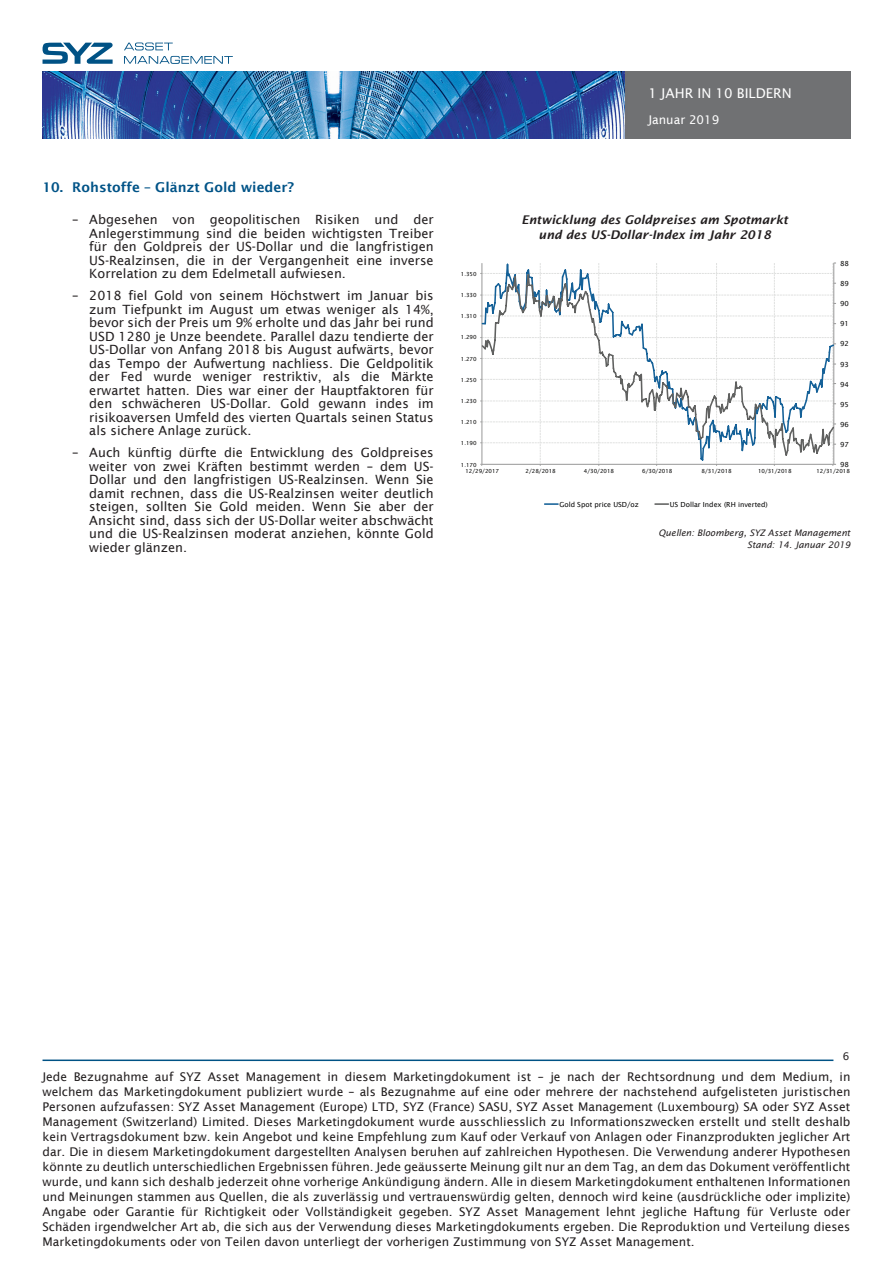
<style>
.page{position:relative;width:893px;height:1263px;background:#fff}
.page>*{position:absolute;margin:0;border:0;box-sizing:border-box;transform-origin:0 0}
.t1{font:600 13.5px "Lucida Sans";color:#005387}
.t2{font:13.5px "Lucida Sans";color:#fff}
.t3{font:12.75px/13.5px "Lucida Sans";color:#231f20;text-align:justify}
.t4{font:12px/15px "Lucida Sans";color:#231f20;text-align:justify}
.Graph_TITLES{font:italic 600 12px/15px "Lucida Sans";color:#231f20;text-align:center}
.t5{font:12px "Lucida Sans";color:#fff}
.t6{font:10.5px "Lucida Sans";color:#231f20}
.Source_data{font:italic 9px "Lucida Sans";color:#231f20}
.t7{font:6.9px "Lucida Sans";color:#050504}
.t8{font:5.55px "Lucida Sans";color:#050504}
</style>
<div class="page">
<svg style="left:124px;top:43px;width:49px;height:7px"></svg>
<svg style="left:124px;top:56px;width:109px;height:8px"></svg>
<svg style="left:43px;top:43px;width:70px;height:21px"></svg>
<img style="left:43px;top:72px;width:807px;height:67px">
<hr style="left:43px;top:1059px;width:790px;height:2px;background:#005285">
<svg style="left:480px;top:263px;width:356px;height:203px"></svg>
<svg style="left:482px;top:263px;width:352px;height:199px"></svg>
<svg style="left:482px;top:273px;width:352px;height:184px"></svg>
<svg style="left:545px;top:503px;width:13px;height:2px"></svg>
<svg style="left:655px;top:503px;width:13px;height:2px"></svg>
<p class="t1" style="left:43px;top:180px;width:253px">10. Rohstoffe – Glänzt Gold wieder?</p>
<p class="t3" style="left:89px;top:213px;width:346px;text-indent:-17px">– Abgesehen von geopolitischen Risiken und der Anlegerstimmung sind die beiden wichtigsten Treiber für den Goldpreis der US-Dollar und die langfristigen US-Realzinsen, die in der Vergangenheit eine inverse Korrelation zu dem Edelmetall aufwiesen.</p>
<p class="t3" style="left:89px;top:289px;width:346px;text-indent:-17px">– 2018 fiel Gold von seinem Höchstwert im Januar bis zum Tiefpunkt im August um etwas weniger als 14%, bevor sich der Preis um 9% erholte und das Jahr bei rund USD 1280 je Unze beendete. Parallel dazu tendierte der US-Dollar von Anfang 2018 bis August aufwärts, bevor das Tempo der Aufwertung nachliess. Die Geldpolitik der Fed wurde weniger restriktiv, als die Märkte erwartet hatten. Dies war einer der Hauptfaktoren für den schwächeren US-Dollar. Gold gewann indes im risikoaversen Umfeld des vierten Quartals seinen Status als sichere Anlage zurück.</p>
<p class="t3" style="left:89px;top:446px;width:346px;text-indent:-17px">– Auch künftig dürfte die Entwicklung des Goldpreises weiter von zwei Kräften bestimmt werden – dem US-Dollar und den langfristigen US-Realzinsen. Wenn Sie damit rechnen, dass die US-Realzinsen weiter deutlich steigen, sollten Sie Gold meiden. Wenn Sie aber der Ansicht sind, dass sich der US-Dollar weiter abschwächt und die US-Realzinsen moderat anziehen, könnte Gold wieder glänzen.</p>
<p class="t2" style="left:648px;top:85px;width:145px">1 JAHR IN 10 BILDERN</p>
<p class="t5" style="left:648px;top:113px;width:72px">Januar 2019</p>
<p class="t8" style="left:461px;top:271px;width:17px">1.350</p>
<p class="t8" style="left:461px;top:292px;width:17px">1.330</p>
<p class="t8" style="left:461px;top:313px;width:17px">1.310</p>
<p class="t8" style="left:461px;top:334px;width:17px">1.290</p>
<p class="t8" style="left:461px;top:355px;width:17px">1.270</p>
<p class="t8" style="left:461px;top:377px;width:17px">1.250</p>
<p class="t8" style="left:461px;top:398px;width:17px">1.230</p>
<p class="t8" style="left:461px;top:419px;width:17px">1.210</p>
<p class="t8" style="left:461px;top:440px;width:17px">1.190</p>
<p class="Graph_TITLES" style="left:522px;top:212px;width:268px">Entwicklung des Goldpreises am Spotmarkt und des US-Dollar-Index im Jahr 2018</p>
<p class="t7" style="left:840px;top:259px;width:10px">88</p>
<p class="t7" style="left:840px;top:280px;width:10px">89</p>
<p class="t7" style="left:840px;top:300px;width:10px">90</p>
<p class="t7" style="left:840px;top:320px;width:10px">91</p>
<p class="t7" style="left:840px;top:340px;width:10px">92</p>
<p class="t7" style="left:840px;top:360px;width:10px">93</p>
<p class="t7" style="left:840px;top:380px;width:10px">94</p>
<p class="t7" style="left:840px;top:400px;width:10px">95</p>
<p class="t7" style="left:840px;top:420px;width:10px">96</p>
<p class="t7" style="left:840px;top:441px;width:10px">97</p>
<p class="t8" style="left:461px;top:461px;width:17px">1.170</p>
<p class="t7" style="left:840px;top:461px;width:10px">98</p>
<p class="t8" style="left:465px;top:468px;width:35px">12/29/2017</p>
<p class="t8" style="left:526px;top:468px;width:32px">2/28/2018</p>
<p class="t8" style="left:584px;top:468px;width:32px">4/30/2018</p>
<p class="t8" style="left:642px;top:468px;width:32px">6/30/2018</p>
<p class="t8" style="left:702px;top:468px;width:32px">8/31/2018</p>
<p class="t8" style="left:758px;top:468px;width:35px">10/31/2018</p>
<p class="t8" style="left:816px;top:468px;width:35px">12/31/2018</p>
<p class="t7" style="left:559px;top:500px;width:81px">Gold Spot price USD/oz</p>
<p class="t7" style="left:670px;top:500px;width:100px">US Dollar Index (RH inverted)</p>
<p class="Source_data" style="left:659px;top:528px;width:193px">Quellen: Bloomberg, SYZ Asset Management</p>
<p class="Source_data" style="left:747px;top:540px;width:105px">Stand: 14. Januar 2019</p>
<p class="t6" style="left:843px;top:1050px;width:8px">6</p>
<p class="t4" style="left:43px;top:1070px;width:809px">Jede Bezugnahme auf SYZ Asset Management in diesem Marketingdokument ist – je nach der Rechtsordnung und dem Medium, in welchem das Marketingdokument publiziert wurde – als Bezugnahme auf eine oder mehrere der nachstehend aufgelisteten juristischen Personen aufzufassen: SYZ Asset Management (Europe) LTD, SYZ (France) SASU, SYZ Asset Management (Luxembourg) SA oder SYZ Asset Management (Switzerland) Limited. Dieses Marketingdokument wurde ausschliesslich zu Informationszwecken erstellt und stellt deshalb kein Vertragsdokument bzw. kein Angebot und keine Empfehlung zum Kauf oder Verkauf von Anlagen oder Finanzprodukten jeglicher Art dar. Die in diesem Marketingdokument dargestellten Analysen beruhen auf zahlreichen Hypothesen. Die Verwendung anderer Hypothesen könnte zu deutlich unterschiedlichen Ergebnissen führen. Jede geäusserte Meinung gilt nur an dem Tag, an dem das Dokument veröffentlicht wurde, und kann sich deshalb jederzeit ohne vorherige Ankündigung ändern. Alle in diesem Marketingdokument enthaltenen Informationen und Meinungen stammen aus Quellen, die als zuverlässig und vertrauenswürdig gelten, dennoch wird keine (ausdrückliche oder implizite)<br>Angabe oder Garantie für Richtigkeit oder Vollständigkeit gegeben. SYZ Asset Management lehnt jegliche Haftung für Verluste oder Schäden irgendwelcher Art ab, die sich aus der Verwendung dieses Marketingdokuments ergeben. Die Reproduktion und Verteilung dieses Marketingdokuments oder von Teilen davon unterliegt der vorherigen Zustimmung von SYZ Asset Management.</p>
</div>
